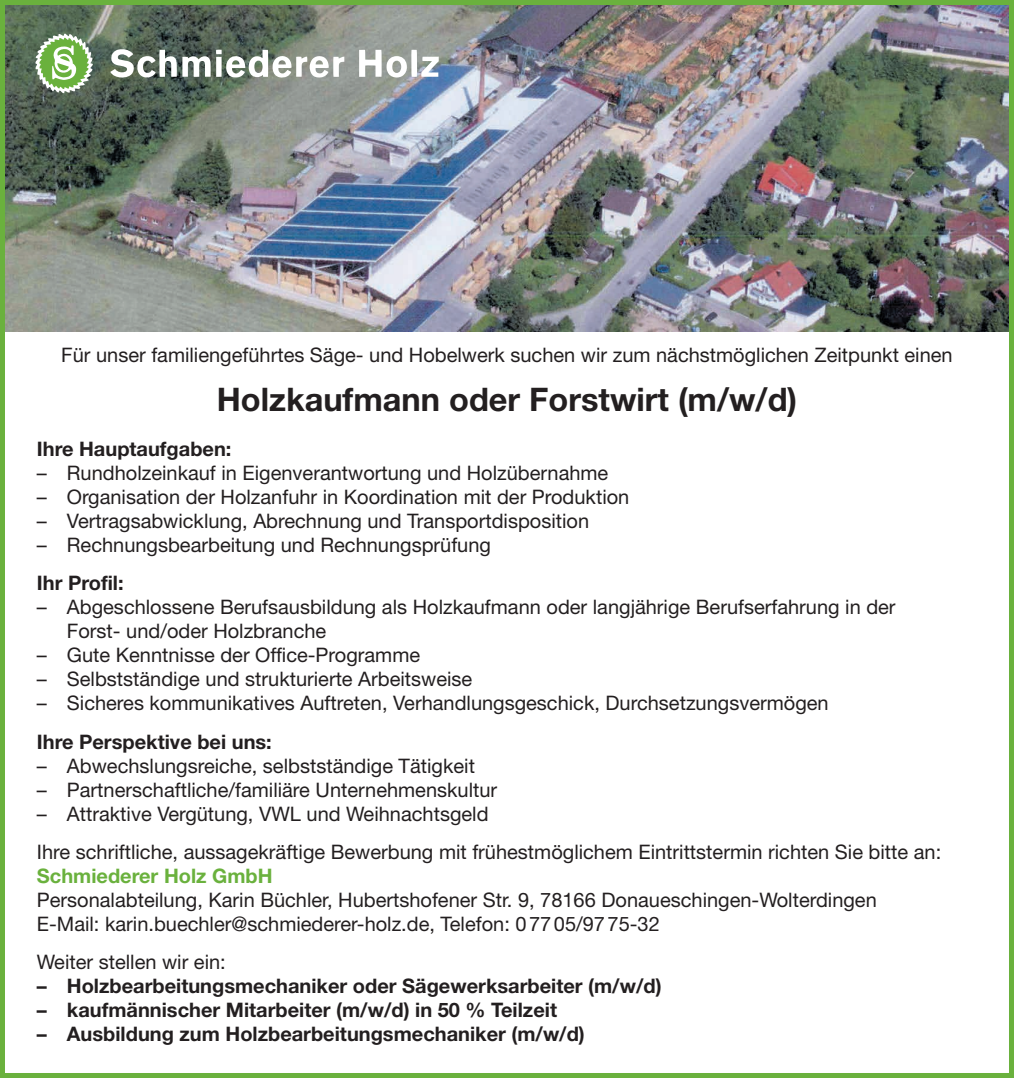
<style>
.page{position:relative;width:1014px;height:1078px;background:#fff}
.page>*{position:absolute;margin:0;border:0;box-sizing:border-box;transform-origin:0 0}
.t1{font:700 32.5px "Helvetica Neue LT";color:#231f20}
.t2{font:20px/24px "Helvetica Neue LT";color:#231f20}
.t3{font:700 20px "Helvetica Neue LT";color:#231f20}
.t4{font:700 20px "Helvetica Neue LT";color:#6ab13d}
</style>
<div class="page">
<img style="left:6px;top:6px;width:1001px;height:325px">
<div style="left:0;top:0;width:1013px;height:1077px;border:5px solid #6ab13d"></div>
<svg style="left:110px;top:49px;width:328px;height:30px"></svg>
<svg style="left:35px;top:33px;width:58px;height:60px"></svg>
<p class="t2" style="left:61px;top:345px;width:892px">Für unser familiengeführtes Säge- und Hobelwerk suchen wir zum nächstmöglichen Zeitpunkt einen</p>
<h1 class="t1" style="left:217px;top:387px;width:582px">Holzkaufmann oder Forstwirt (m/w/d)</h1>
<p class="t3" style="left:37px;top:441px;width:196px">Ihre Hauptaufgaben:</p>
<p class="t2" style="left:37px;top:463px;width:573px">– Rundholzeinkauf in Eigenverantwortung und Holzübernahme</p>
<p class="t2" style="left:37px;top:487px;width:594px">– Organisation der Holzanfuhr in Koordination mit der Produktion</p>
<p class="t2" style="left:37px;top:511px;width:553px">– Vertragsabwicklung, Abrechnung und Transportdisposition</p>
<p class="t2" style="left:37px;top:535px;width:455px">– Rechnungsbearbeitung und Rechnungsprüfung</p>
<p class="t3" style="left:37px;top:575px;width:88px">Ihr Profil:</p>
<p class="t2" style="left:67px;top:597px;width:830px;text-indent:-30px">– Abgeschlossene Berufsausbildung als Holzkaufmann oder langjährige Berufserfahrung in der<br>Forst- und/oder Holzbranche</p>
<p class="t2" style="left:37px;top:645px;width:385px">– Gute Kenntnisse der Office-Programme</p>
<p class="t2" style="left:37px;top:669px;width:437px">– Selbstständige und strukturierte Arbeitsweise</p>
<p class="t2" style="left:37px;top:693px;width:793px">– Sicheres kommunikatives Auftreten, Verhandlungsgeschick, Durchsetzungsvermögen</p>
<p class="t3" style="left:37px;top:734px;width:236px">Ihre Perspektive bei uns:</p>
<p class="t2" style="left:37px;top:755px;width:439px">– Abwechslungsreiche, selbstständige Tätigkeit</p>
<p class="t2" style="left:37px;top:779px;width:462px">– Partnerschaftliche/familiäre Unternehmenskultur</p>
<p class="t2" style="left:37px;top:796px;width:905px;line-height:38.2px">– Attraktive Vergütung, VWL und Weihnachtsgeld<br>Ihre schriftliche, aussagekräftige Bewerbung mit frühestmöglichem Eintrittstermin richten Sie bitte an:</p>
<p class="t4" style="left:37px;top:868px;width:237px">Schmiederer Holz GmbH</p>
<p class="t2" style="left:37px;top:889px;width:841px">Personalabteilung, Karin Büchler, Hubertshofener Str. 9, 78166 Donaueschingen-Wolterdingen<br>E-Mail: karin.buechler@schmiederer-holz.de, Telefon: 0 77 05/97 75-32</p>
<p class="t2" style="left:37px;top:951px;width:190px">Weiter stellen wir ein:</p>
<p class="t3" style="left:37px;top:978px;width:626px">– Holzbearbeitungsmechaniker oder Sägewerksarbeiter (m/w/d)</p>
<p class="t3" style="left:37px;top:1002px;width:521px">– kaufmännischer Mitarbeiter (m/w/d) in 50 % Teilzeit</p>
<p class="t3" style="left:37px;top:1026px;width:549px">– Ausbildung zum Holzbearbeitungsmechaniker (m/w/d)</p>
</div>
